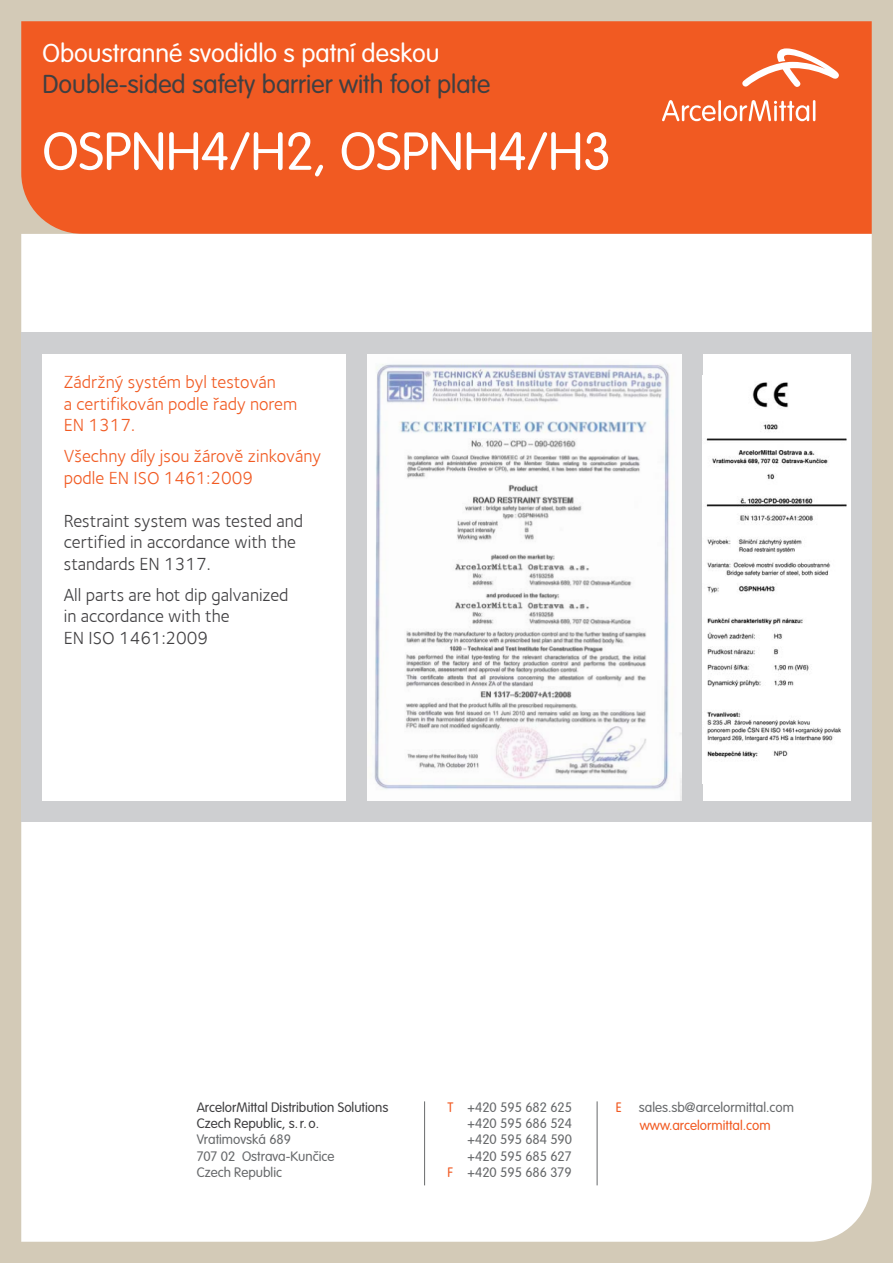
<style>
.page{position:relative;width:893px;height:1263px;background:#d3cab7}
.page>*{position:absolute;margin:0;border:0;box-sizing:border-box;transform-origin:0 0}
.t1{font:300 52.5px "VAG Rounded CE";color:#fff}
.t2{font:300 25.5px "VAG Rounded CE";color:#403f41}
.t3{font:300 25.5px "VAG Rounded CE";color:#fff}
.t4{font:18px/21.6px "Foundry Sterling Book CE";color:#403f41}
.t5{font:18px/21.6px "Foundry Sterling Book CE";color:#f15a22}
.t6{font:300 13.5px/16.2px "VAG Rounded CE";color:#686a6c}
.t7{font:300 13.5px/16.2px "VAG Rounded CE";color:#403f41}
.t8{font:300 13.5px "VAG Rounded CE";color:#f15a22}
.s1{color:#f15a22}
</style>
<div class="page">
<div style="left:21px;top:21px;width:851px;height:213px;background:#f15a22"></div>
<div style="left:21px;top:234px;width:851px;height:1008px;background:#fff"></div>
<svg style="left:742px;top:48px;width:97px;height:39px;background:#f58b63"></svg>
<hr style="left:718px;top:100px;width:3px;height:21px;background:#fff">
<svg style="left:662px;top:100px;width:54px;height:21px"></svg>
<hr style="left:813px;top:100px;width:2px;height:21px;background:#fff">
<svg style="left:723px;top:100px;width:86px;height:21px;background:#f5916c"></svg>
<div style="left:21px;top:333px;width:851px;height:489px;background:#cecfd1"></div>
<img style="left:367px;top:354px;width:314px;height:447px">
<div style="left:703px;top:354px;width:147px;height:447px;background:#fff"></div>
<img style="left:706px;top:382px;width:141px;height:376px">
<div style="left:43px;top:354px;width:303px;height:447px;background:#fff"></div>
<hr style="left:424px;top:1101px;width:1px;height:84px;background:#686a6c">
<hr style="left:597px;top:1101px;width:1px;height:84px;background:#686a6c">
<h2 class="t3" style="left:43px;top:41px;width:399px">Oboustranné svodidlo s patní deskou</h2>
<h2 class="t2" style="left:43px;top:72px;width:449px">Double-sided safety barrier with foot plate</h2>
<h1 class="t1" style="left:43px;top:126px;width:570px">OSPNH4/H2, OSPNH4/H3</h1>
<h3 class="t5" style="left:64px;top:371px;width:235px">Zádržný systém byl testován<br>a certifikován podle řady norem<br>EN 1317.</h3>
<h3 class="t5" style="left:64px;top:445px;width:259px">Všechny díly jsou žárově zinkovány podle EN ISO 1461:2009</h3>
<h3 class="t4" style="left:64px;top:510px;width:241px">Restraint system was tested and certified in accordance with the standards EN 1317.</h3>
<h3 class="t4" style="left:64px;top:584px;width:226px">All parts are hot dip galvanized in accordance with the<br>EN ISO 1461:2009</h3>
<p class="t7" style="left:197px;top:1100px;width:193px">ArcelorMittal Distribution Solutions<br>Czech Republic, s. r. o.</p>
<p class="t6" style="left:197px;top:1132px;width:139px">Vratimovská 689<br>707 02 Ostrava-Kunčice<br>Czech Republic</p>
<p class="t6" style="left:448px;top:1100px;width:126px;text-align:right"><span class="s1">T</span> +420 595 682 625 +420 595 686 524 +420 595 684 590 +420 595 685 627<br><span class="s1">F</span> +420 595 686 379</p>
<p class="t8" style="left:616px;top:1100px;width:7px">E</p>
<p class="t6" style="left:639px;top:1100px;width:157px">sales.sb@arcelormittal.com</p>
<p class="t8" style="left:640px;top:1118px;width:132px">www.arcelormittal.com</p>
</div>
